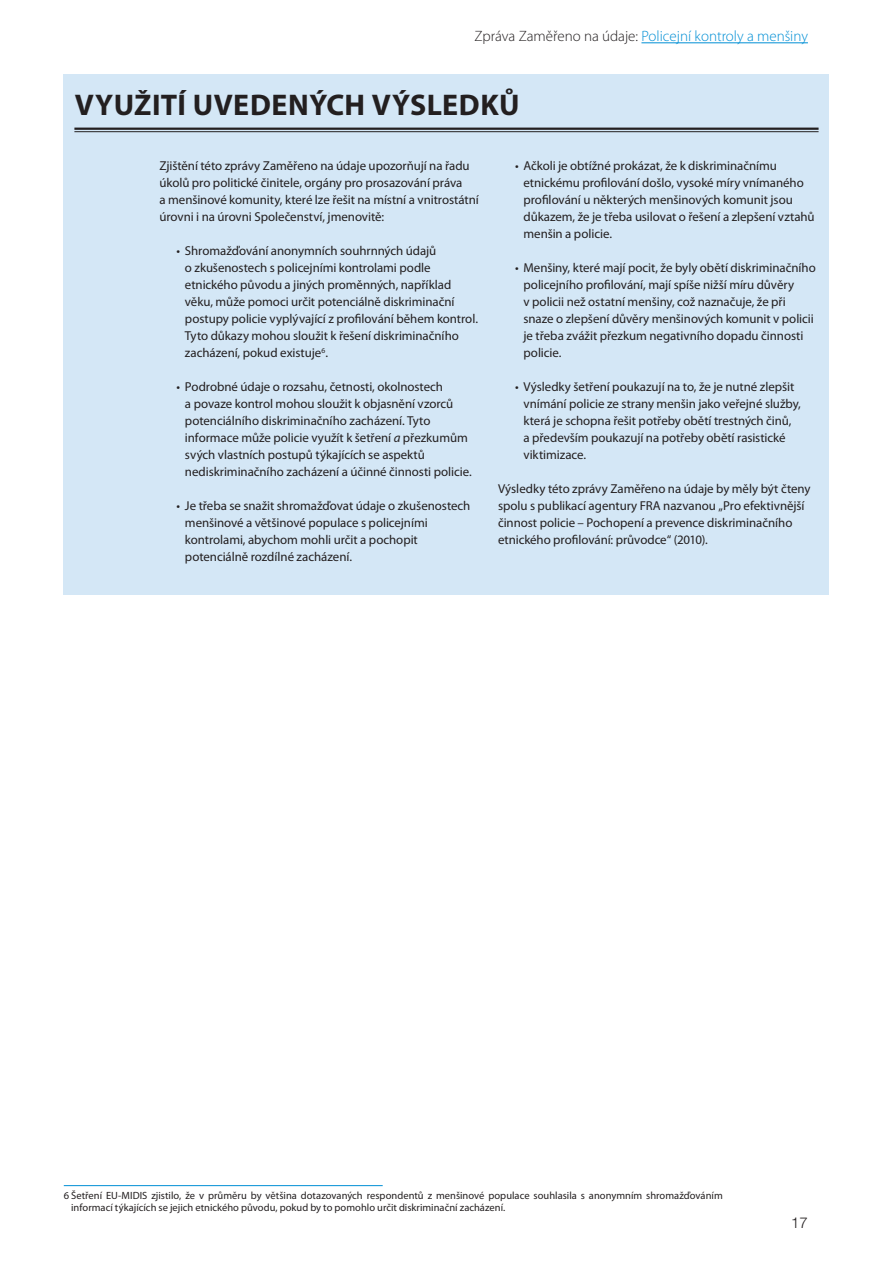
<style>
.page{position:relative;width:893px;height:1263px;background:#fff}
.page>*{position:absolute;margin:0;border:0;box-sizing:border-box;transform-origin:0 0}
._01_Kapitel{font:700 30px "Myriad Pro";letter-spacing:.015em;color:#231f20}
.t1{font:300 15px "Myriad Pro";color:#008fd5}
.t2{font:300 15px "Helvetica Neue LT Pro";color:#231f20}
._01_Lauftext{font:12.9px/17px "Myriad Pro";letter-spacing:-.005em;color:#231f20}
._03_Fußnoten{font:10.5px/12.6px "Myriad Pro";color:#231f20}
.s1{color:#231f20}
.s2{font-style:italic}
</style>
<div class="page">
<hr style="left:641px;top:42px;width:167px;height:1px;background:#008fd5">
<div style="left:64px;top:74px;width:765px;height:521px;background:#d4e7f6"></div>
<hr style="left:74px;top:128px;width:745px;height:2px;background:#231f20">
<hr style="left:74px;top:131px;width:745px;height:1px;background:#231f20">
<hr style="left:64px;top:1185px;width:319px;height:1px;background:#008fd5">
<p class="t1" style="left:474px;top:28px;width:335px"><span class="s1">Zpráva Zaměřeno na údaje:</span> Policejní kontroly a menšiny</p>
<p class="_01_Kapitel" style="left:75px;top:85px;width:446px">VYUŽITÍ UVEDENÝCH VÝSLEDKŮ</p>
<p class="_01_Lauftext" style="left:159px;top:157px;width:321px">Zjištění této zprávy Zaměřeno na údaje upozorňují na řadu úkolů pro politické činitele, orgány pro prosazování práva<br>a menšinové komunity, které lze řešit na místní a vnitrostátní úrovni i na úrovni Společenství, jmenovitě:</p>
<p class="_01_Lauftext" style="left:185px;top:242px;width:295px;text-indent:-9px">• Shromažďování anonymních souhrnných údajů<br>o zkušenostech s policejními kontrolami podle etnického původu a jiných proměnných, například věku, může pomoci určit potenciálně diskriminační postupy policie vyplývající z profilování během kontrol.<br>Tyto důkazy mohou sloužit k řešení diskriminačního zacházení, pokud existuje<sup>6</sup>.</p>
<p class="_01_Lauftext" style="left:185px;top:378px;width:288px;text-indent:-9px">• Podrobné údaje o rozsahu, četnosti, okolnostech<br>a povaze kontrol mohou sloužit k objasnění vzorců potenciálního diskriminačního zacházení. Tyto informace může policie využít k šetření <span class="s2">a</span> přezkumům svých vlastních postupů týkajících se aspektů nediskriminačního zacházení a účinné činnosti policie.</p>
<p class="_01_Lauftext" style="left:185px;top:497px;width:287px;text-indent:-9px">• Je třeba se snažit shromažďovat údaje o zkušenostech menšinové a většinové populace s policejními kontrolami, abychom mohli určit a pochopit potenciálně rozdílné zacházení.</p>
<p class="_01_Lauftext" style="left:523px;top:157px;width:293px;text-indent:-9px">• Ačkoli je obtížné prokázat, že k diskriminačnímu etnickému profilování došlo, vysoké míry vnímaného profilování u některých menšinových komunit jsou důkazem, že je třeba usilovat o řešení a zlepšení vztahů menšin a policie.</p>
<p class="_01_Lauftext" style="left:523px;top:259px;width:294px;text-indent:-9px">• Menšiny, které mají pocit, že byly obětí diskriminačního policejního profilování, mají spíše nižší míru důvěry<br>v policii než ostatní menšiny, což naznačuje, že při snaze o zlepšení důvěry menšinových komunit v policii je třeba zvážit přezkum negativního dopadu činnosti policie.</p>
<p class="_01_Lauftext" style="left:523px;top:378px;width:279px;text-indent:-9px">• Výsledky šetření poukazují na to, že je nutné zlepšit vnímání policie ze strany menšin jako veřejné služby, která je schopna řešit potřeby obětí trestných činů, a především poukazují na potřeby obětí rasistické viktimizace.</p>
<p class="_01_Lauftext" style="left:498px;top:480px;width:314px">Výsledky této zprávy Zaměřeno na údaje by měly být čteny spolu s publikací agentury FRA nazvanou „Pro efektivnější činnost policie – Pochopení a prevence diskriminačního etnického profilování: průvodce“ (2010).</p>
<p class="_03_Fußnoten" style="left:71px;top:1188px;width:653px;text-indent:-7px">6 Šetření EU‑MIDIS zjistilo, že v průměru by většina dotazovaných respondentů z menšinové populace souhlasila s anonymním shromažďováním informací týkajících se jejich etnického původu, pokud by to pomohlo určit diskriminační zacházení.</p>
<p class="t2" style="left:791px;top:1214px;width:18px">17</p>
</div>
